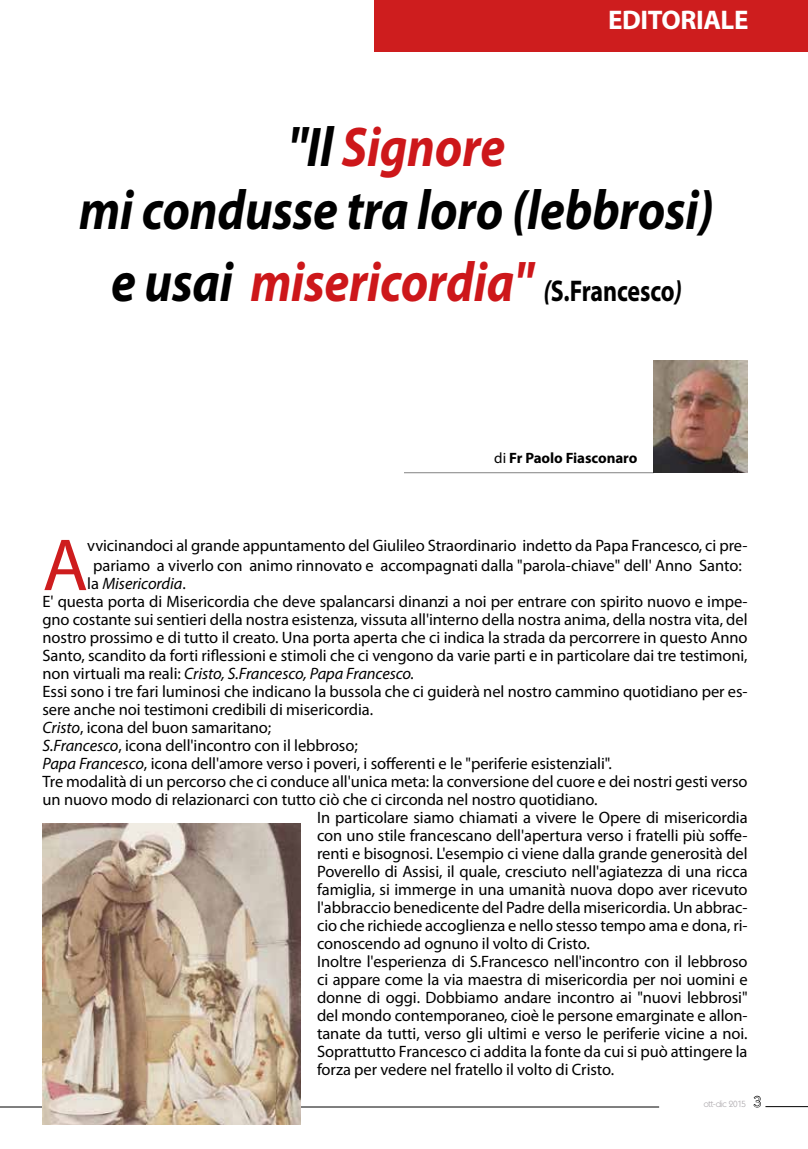
<style>
.page{position:relative;width:808px;height:1149px;background:#fff}
.page>*{position:absolute;margin:0;border:0;box-sizing:border-box;transform-origin:0 0}
.t1{font:74.4px "Myriad Pro";color:#ce1d1e}
.t2{font:italic 700 56.25px/63px "Myriad Pro";letter-spacing:-.005em;color:#000;text-align:center;scale:.88 1}
.t3{font:italic 700 56.25px "Myriad Pro";letter-spacing:-.005em;color:#cd171a;scale:.88 1}
.t4{font:700 27px "Myriad Pro";letter-spacing:-.015em;color:#fff}
.t5{font:16.5px/19.5px "Myriad Pro";letter-spacing:-.005em;color:#000;text-align:center}
.t6{font:italic 16.5px "Myriad Pro";letter-spacing:-.005em;color:#000}
.t7{font:700 15px "Myriad Pro";letter-spacing:-.005em;color:#000}
.t8{font:9px "ITC Kabel Std";letter-spacing:-.03em;color:#aba7ab}
.s1{color:#cd171a}
.s2{color:#000}
.s3{font-size:30px;color:#000}
.s4{font-style:normal;font-size:30px;color:#000}
.s5{font-weight:400}
.s6{font-style:normal}
.s7{font-style:italic}
.s8{font-size:15px;color:#fff}
</style>
<div class="page">
<div style="left:374px;top:0;width:434px;height:51px;background:#ce1d1e"></div>
<img style="left:654px;top:360px;width:94px;height:112px">
<hr style="left:0;top:1106px;width:659px;height:1px;background:#000">
<hr style="left:765px;top:1105px;width:43px;height:1px;background:#000">
<svg style="left:753px;top:1095px;width:8px;height:12px"></svg>
<img style="left:43px;top:823px;width:257px;height:300px">
<hr style="left:404px;top:472px;width:249px;height:1px;background:#000">
<h3 class="t4" style="left:608px;top:3px;width:142px">EDITORIALE</h3>
<h2 class="t2" style="left:79px;top:113px;width:723px">"Il <span class="s1">Signore<br></span>mi condusse tra loro (lebbrosi)</h2>
<h2 class="t3" style="left:111px;top:245px;width:650px"><span class="s2">e usai</span> misericordia" <span class="s3">(</span><span class="s4">S.Francesco</span><span class="s3">)</span></h2>
<p class="t7" style="left:494px;top:448px;width:145px"><span class="s5">di</span> Fr Paolo Fiasconaro</p>
<h1 class="t1" style="left:43px;top:519px;width:47px">A</h1>
<p class="t5" style="left:87px;top:535px;width:662px">vvicinandoci al grande appuntamento del Giulileo Straordinario indetto da Papa Francesco, ci pre&shy;pariamo a viverlo con animo rinnovato e accompagnati dalla "parola-chiave" dell' Anno Santo:</p>
<p class="t6" style="left:87px;top:572px;width:100px"><span class="s6">la</span> Misericordia<span class="s6">.</span></p>
<p class="t5" style="left:43px;top:591px;width:706px">E' questa porta di Misericordia che deve spalancarsi dinanzi a noi per entrare con spirito nuovo e impe-</p>
<p class="t5" style="left:43px;top:609px;width:706px">gno costante sui sentieri della nostra esistenza, vissuta all'interno della nostra anima, della nostra vita, del</p>
<p class="t5" style="left:43px;top:627px;width:707px">nostro prossimo e di tutto il creato. Una porta aperta che ci indica la strada da percorrere in questo Anno</p>
<p class="t5" style="left:43px;top:645px;width:707px">Santo, scandito da forti riflessioni e stimoli che ci vengono da varie parti e in particolare dai tre testimoni,</p>
<p class="t6" style="left:43px;top:662px;width:373px"><span class="s6">non virtuali ma reali:</span> Cristo, S.Francesco, Papa Francesco.</p>
<p class="t5" style="left:43px;top:681px;width:707px">Essi sono i tre fari luminosi che indicano la bussola che ci guiderà nel nostro cammino quotidiano per es-</p>
<p class="t5" style="left:43px;top:699px;width:332px">sere anche noi testimoni credibili di misericordia.</p>
<p class="t5" style="left:43px;top:717px;width:230px"><span class="s7">Cristo</span>, icona del buon samaritano;</p>
<p class="t5" style="left:43px;top:735px;width:317px"><span class="s7">S.Francesco</span>, icona dell'incontro con il lebbroso;</p>
<p class="t5" style="left:43px;top:753px;width:571px"><span class="s7">Papa Francesco</span>, icona dell'amore verso i poveri, i sofferenti e le "periferie esistenziali".</p>
<p class="t5" style="left:43px;top:771px;width:707px">Tre modalità di un percorso che ci conduce all'unica meta: la conversione del cuore e dei nostri gesti verso</p>
<p class="t5" style="left:43px;top:789px;width:556px">un nuovo modo di relazionarci con tutto ciò che ci circonda nel nostro quotidiano.</p>
<p class="t5" style="left:317px;top:807px;width:432px">In particolare siamo chiamati a vivere le Opere di misericordia</p>
<p class="t5" style="left:317px;top:825px;width:432px">con uno stile francescano dell'apertura verso i fratelli più soffe-</p>
<p class="t5" style="left:317px;top:843px;width:432px">renti e bisognosi. L'esempio ci viene dalla grande generosità del</p>
<p class="t5" style="left:317px;top:861px;width:432px">Poverello di Assisi, il quale, cresciuto nell'agiatezza di una ricca</p>
<p class="t5" style="left:317px;top:879px;width:432px">famiglia, si immerge in una umanità nuova dopo aver ricevuto</p>
<p class="t5" style="left:317px;top:897px;width:432px">l'abbraccio benedicente del Padre della misericordia. Un abbrac-</p>
<p class="t5" style="left:317px;top:915px;width:432px">cio che richiede accoglienza e nello stesso tempo ama e dona, ri-</p>
<p class="t5" style="left:317px;top:933px;width:274px">conoscendo ad ognuno il volto di Cristo.</p>
<p class="t5" style="left:317px;top:951px;width:432px">Inoltre l'esperienza di S.Francesco nell'incontro con il lebbroso</p>
<p class="t5" style="left:317px;top:969px;width:432px">ci appare come la via maestra di misericordia per noi uomini e</p>
<p class="t5" style="left:317px;top:987px;width:432px">donne di oggi. Dobbiamo andare incontro ai "nuovi lebbrosi"</p>
<p class="t5" style="left:317px;top:1005px;width:432px">del mondo contemporaneo, cioè le persone emarginate e allon-</p>
<p class="t5" style="left:317px;top:1023px;width:432px">tanate da tutti, verso gli ultimi e verso le periferie vicine a noi.</p>
<p class="t5" style="left:317px;top:1041px;width:432px">Soprattutto Francesco ci addita la fonte da cui si può attingere la</p>
<p class="t5" style="left:317px;top:1059px;width:299px">forza per vedere nel fratello il volto di Cristo.</p>
<p class="t8" style="left:704px;top:1098px;width:59px">ott-dic 2015 <span class="s8">3</span></p>
</div>
